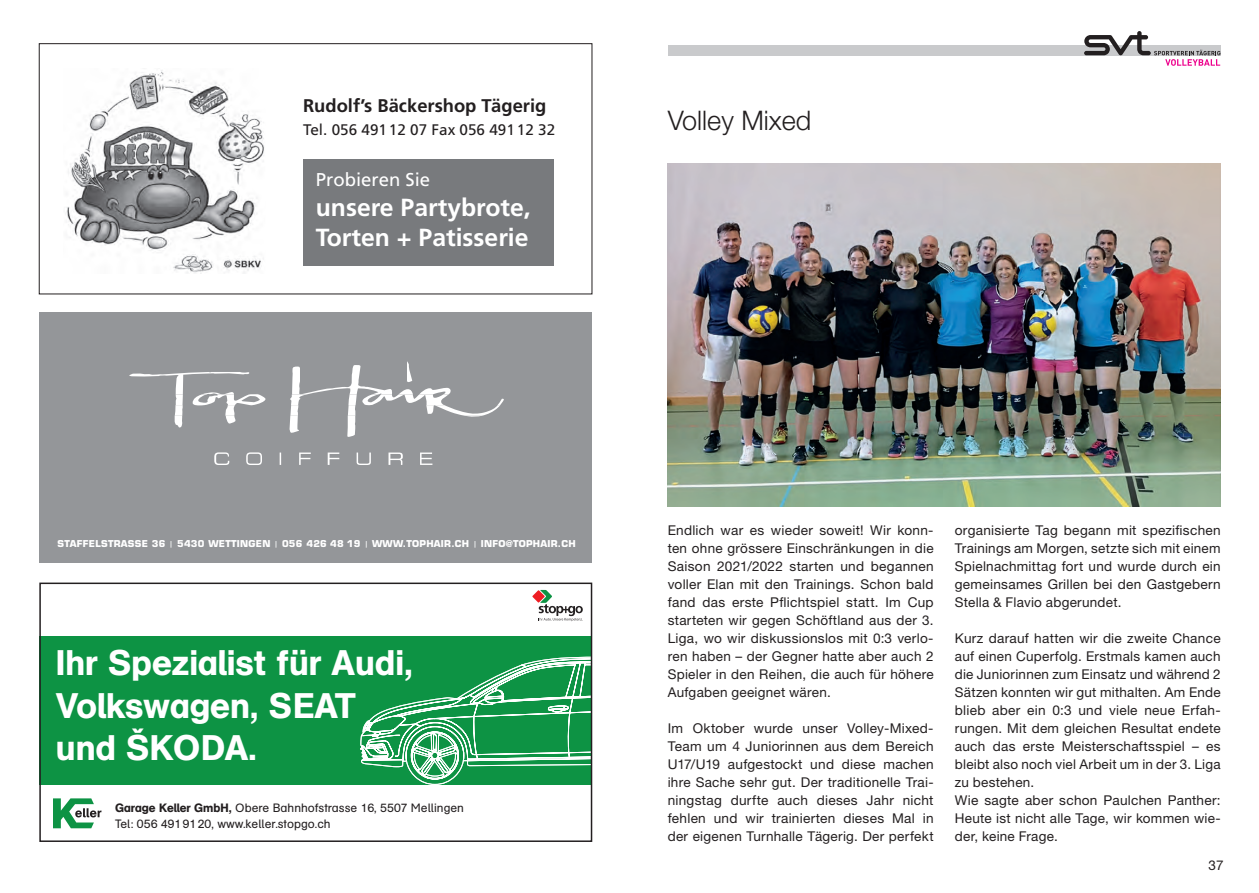
<style>
.page{position:relative;width:1259px;height:893px;background:#fff}
.page>*{position:absolute;margin:0;border:0;box-sizing:border-box;transform-origin:0 0}
.t1{font:35.25px/42.3px "AG Schoolbook Medium A";color:#fff}
.Titel{font:300 27px "Helvetica Neue LT Std";color:#231f20}
.t2{font:700 24.75px "Frutiger LT Std";color:#fff}
.t3{font:18.6px "Frutiger LT Std";color:#fff}
.t4{font:700 18.3px "Frutiger LT Std";color:#231f20}
.t5{font:15.3px "Frutiger LT Std";color:#231f20}
.grundschrift{font:13.5px/18px "Helvetica Neue LT Std";letter-spacing:.02em;color:#231f20;text-align:justify}
.t6{font:12px/16.5px "AG Schoolbook";color:#231f20}
.t7{font:700 9.3px "Eurostile";letter-spacing:.03em;color:#fff}
.s1{font-size:6.6px}
.s2{font-family:"AG Schoolbook Medium A"}
</style>
<div class="page">
<div style="left:668px;top:45px;width:552px;height:11px;background:#c9cacc"></div>
<svg style="left:1084px;top:31px;width:136px;height:35px"></svg>
<div style="left:39px;top:312px;width:553px;height:251px;background:#949699"></div>
<div style="left:39px;top:636px;width:553px;height:149px;background:#0d9344"></div>
<svg style="left:532px;top:590px;width:13px;height:13px"></svg>
<svg style="left:539px;top:590px;width:44px;height:31px"></svg>
<svg style="left:53px;top:798px;width:48px;height:30px"></svg>
<svg style="left:360px;top:656px;width:229px;height:129px"></svg>
<div style="left:39px;top:583px;width:553px;height:259px;border:2px solid #231f20"></div>
<div style="left:39px;top:43px;width:553px;height:251px;border:1px solid #231f20"></div>
<img style="left:65px;top:70px;width:199px;height:203px">
<div style="left:303px;top:159px;width:251px;height:106px;background:#787a7d"></div>
<img style="left:668px;top:164px;width:552px;height:342px">
<p class="t4" style="left:303px;top:95px;width:245px">Rudolf’s Bäckershop Tägerig</p>
<p class="t5" style="left:303px;top:121px;width:254px">Tel. 056 491 12 07 Fax 056 491 12 32</p>
<p class="t3" style="left:316px;top:169px;width:116px">Probieren Sie</p>
<p class="t2" style="left:316px;top:193px;width:216px">unsere Partybrote,</p>
<p class="t2" style="left:316px;top:222px;width:214px">Torten + Patisserie</p>
<p class="Titel" style="left:668px;top:104px;width:145px">Volley Mixed</p>
<p class="t7" style="left:57px;top:538px;width:520px">STAFFELSTRASSE 36 <span class="s1">|</span> 5430 WETTINGEN <span class="s1">|</span> 056 426 48 19 <span class="s1">|</span> WWW.TOPHAIR.CH <span class="s1">|</span> INFO@TOPHAIR.CH</p>
<p class="t1" style="left:56px;top:642px;width:358px">Ihr Spezialist für Audi,<br>Volkswagen, SEAT und ŠKODA.</p>
<p class="t6" style="left:115px;top:800px;width:350px"><span class="s2">Garage Keller GmbH,</span> Obere Bahnhofstrasse 16, 5507 Mellingen<br>Tel: 056 491 91 20, www.keller.stopgo.ch</p>
<p class="grundschrift" style="left:668px;top:521px;width:267px">Endlich war es wieder soweit! Wir konn&shy;ten ohne grössere Einschränkungen in die Saison 2021/2022 starten und begannen voller Elan mit den Trainings. Schon bald fand das erste Pflichtspiel statt. Im Cup starteten wir gegen Schöftland aus der 3.<br>Liga, wo wir diskussionslos mit 0:3 verlo&shy;ren haben – der Gegner hatte aber auch 2<br>Spieler in den Reihen, die auch für höhere Aufgaben geeignet wären.</p>
<p class="grundschrift" style="left:668px;top:719px;width:267px">Im Oktober wurde unser Volley-Mixed-Team um 4 Juniorinnen aus dem Bereich U17/U19 aufgestockt und diese machen ihre Sache sehr gut. Der traditionelle Trai&shy;ningstag durfte auch dieses Jahr nicht fehlen und wir trainierten dieses Mal in der eigenen Turnhalle Tägerig. Der perfekt</p>
<p class="grundschrift" style="left:955px;top:521px;width:267px">organisierte Tag begann mit spezifischen Trainings am Morgen, setzte sich mit einem Spielnachmittag fort und wurde durch ein gemeinsames Grillen bei den Gastgebern Stella &amp; Flavio abgerundet.</p>
<p class="grundschrift" style="left:955px;top:629px;width:267px">Kurz darauf hatten wir die zweite Chance auf einen Cuperfolg. Erstmals kamen auch die Juniorinnen zum Einsatz und während 2<br>Sätzen konnten wir gut mithalten. Am Ende blieb aber ein 0:3 und viele neue Erfah&shy;rungen. Mit dem gleichen Resultat endete auch das erste Meisterschaftsspiel – es bleibt also noch viel Arbeit um in der 3. Liga zu bestehen.</p>
<p class="grundschrift" style="left:955px;top:791px;width:267px">Wie sagte aber schon Paulchen Panther:<br>Heute ist nicht alle Tage, wir kommen wie&shy;der, keine Frage.</p>
<p class="grundschrift" style="left:1208px;top:856px;width:17px">37</p>
</div>
